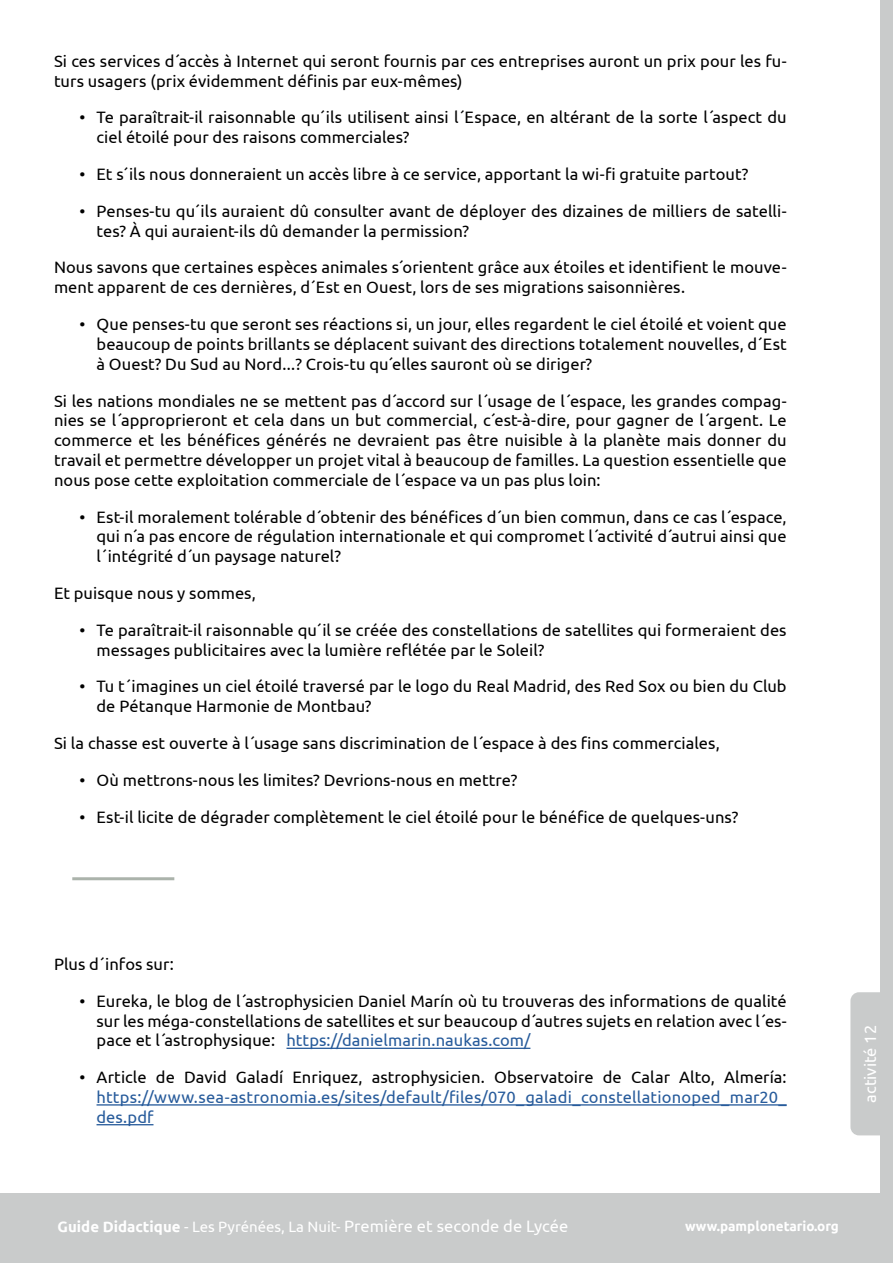
<style>
.page{position:relative;width:893px;height:1263px;background:#fff}
.page>*{position:absolute;margin:0;border:0;box-sizing:border-box;transform-origin:0 0}
.t1{font:16.5px/19.8px "Ubuntu";letter-spacing:.005em;color:#000}
.t2{font:16.5px/19.8px "Ubuntu";letter-spacing:.01em;color:#275b9b}
.t3{font:16.5px "Ubuntu";color:#fff}
.t4{font:700 13.5px "Ubuntu";color:#fff}
.s1{color:#275b9b}
.s2{font-weight:700;font-size:15px}
.s3{font-size:15px}
</style>
<div class="page">
<div style="left:850px;top:992px;width:30px;height:143px;background:#c9cbcb"></div>
<div style="left:880px;top:0;width:13px;height:1263px;background:#c9cbcb"></div>
<div style="left:0;top:1194px;width:893px;height:69px;background:#c9cbcb"></div>
<hr style="left:286px;top:1048px;width:244px;height:1px;background:#275b9b">
<hr style="left:97px;top:1104px;width:690px;height:1px;background:#275b9b">
<hr style="left:97px;top:1124px;width:56px;height:1px;background:#275b9b">
<hr style="left:72px;top:877px;width:102px;height:3px;background:#abb3ab">
<p class="t1" style="left:54px;top:51px;width:734px">Si ces services d´accès à Internet qui seront fournis par ces entreprises auront un prix pour les fu&shy;turs usagers (prix évidemment définis par eux-mêmes)</p>
<p class="t1" style="left:97px;top:107px;width:692px;text-indent:-17px">• Te paraîtrait-il raisonnable qu´ils utilisent ainsi l´Espace, en altérant de la sorte l´aspect du ciel étoilé pour des raisons commerciales?</p>
<p class="t1" style="left:80px;top:164px;width:670px">• Et s´ils nous donneraient un accès libre à ce service, apportant la wi-fi gratuite partout?</p>
<p class="t1" style="left:97px;top:201px;width:692px;text-indent:-17px">• Penses-tu qu´ils auraient dû consulter avant de déployer des dizaines de milliers de satelli&shy;tes? À qui auraient-ils dû demander la permission?</p>
<p class="t1" style="left:54px;top:257px;width:734px">Nous savons que certaines espèces animales s´orientent grâce aux étoiles et identifient le mouve&shy;ment apparent de ces dernières, d´Est en Ouest, lors de ses migrations saisonnières.</p>
<p class="t1" style="left:97px;top:314px;width:692px;text-align:justify;text-indent:-17px">• Que penses-tu que seront ses réactions si, un jour, elles regardent le ciel étoilé et voient que beaucoup de points brillants se déplacent suivant des directions totalement nouvelles, d´Est à Ouest? Du Sud au Nord...? Crois-tu qu´elles sauront où se diriger?</p>
<p class="t1" style="left:54px;top:390px;width:734px;text-align:justify">Si les nations mondiales ne se mettent pas d´accord sur l´usage de l´espace, les grandes compag&shy;nies se l´approprieront et cela dans un but commercial, c´est-à-dire, pour gagner de l´argent. Le commerce et les bénéfices générés ne devraient pas être nuisible à la planète mais donner du travail et permettre développer un projet vital à beaucoup de familles. La question essentielle que nous pose cette exploitation commerciale de l´espace va un pas plus loin:</p>
<p class="t1" style="left:97px;top:506px;width:692px;text-align:justify;text-indent:-17px">• Est-il moralement tolérable d´obtenir des bénéfices d´un bien commun, dans ce cas l´espace, qui n´a pas encore de régulation internationale et qui compromet l´activité d´autrui ainsi que l´intégrité d´un paysage naturel?</p>
<p class="t1" style="left:54px;top:583px;width:204px">Et puisque nous y sommes,</p>
<p class="t1" style="left:97px;top:619px;width:692px;text-indent:-17px">• Te paraîtrait-il raisonnable qu´il se créée des constellations de satellites qui formeraient des messages publicitaires avec la lumière reflétée par le Soleil?</p>
<p class="t1" style="left:97px;top:676px;width:692px;text-indent:-17px">• Tu t´imagines un ciel étoilé traversé par le logo du Real Madrid, des Red Sox ou bien du Club de Pétanque Harmonie de Montbau?</p>
<p class="t1" style="left:54px;top:733px;width:667px">Si la chasse est ouverte à l´usage sans discrimination de l´espace à des fins commerciales,</p>
<p class="t1" style="left:80px;top:769px;width:439px">• Où mettrons-nous les limites? Devrions-nous en mettre?</p>
<p class="t1" style="left:80px;top:806px;width:660px">• Est-il licite de dégrader complètement le ciel étoilé pour le bénéfice de quelques-uns?</p>
<p class="t1" style="left:54px;top:954px;width:121px">Plus d´infos sur:</p>
<p class="t1" style="left:97px;top:990px;width:692px;text-align:justify;text-indent:-17px">• Eureka, le blog de l´astrophysicien Daniel Marín où tu trouveras des informations de qualité sur les méga-constellations de satellites et sur beaucoup d´autres sujets en relation avec l´es&shy;pace et l´astrophysique: <span class="s1">https://danielmarin.naukas.com/</span></p>
<p class="t1" style="left:80px;top:1067px;width:709px">• Article de David Galadí Enriquez, astrophysicien. Observatoire de Calar Alto, Almería:</p>
<p class="t2" style="left:97px;top:1087px;width:692px">https://www.sea-astronomia.es/sites/default/files/070_galadi_constellationoped_mar20_ des.pdf</p>
<p class="t3" style="left:860px;top:1103px;width:79px;rotate:-90deg">activité 12</p>
<p class="t3" style="left:58px;top:1216px;width:512px"><span class="s2">Guide Didactique</span> <span class="s3">- Les Pyrénées, La Nuit-</span> Première et seconde de Lycée</p>
<p class="t4" style="left:685px;top:1218px;width:155px">www.pamplonetario.org</p>
</div>
